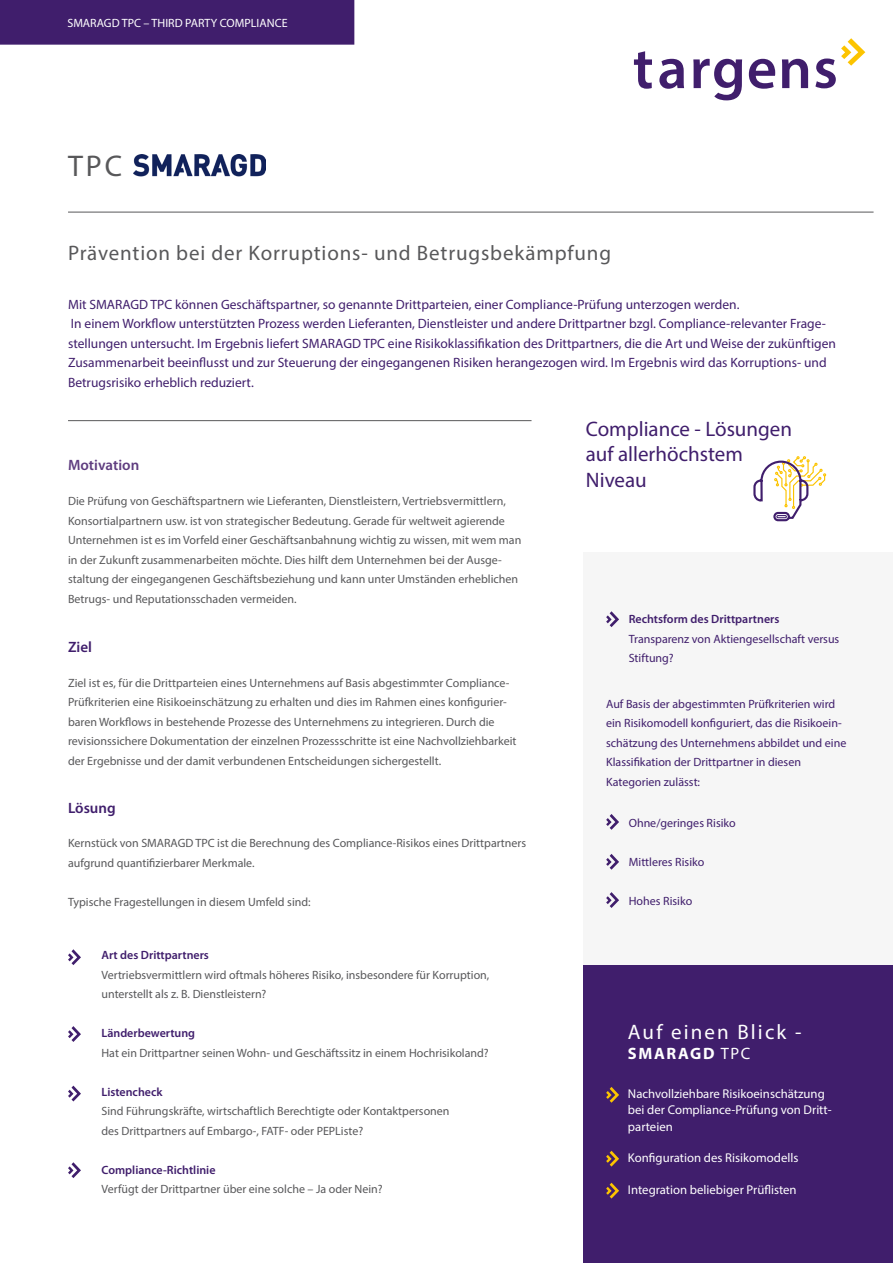
<style>
.page{position:relative;width:893px;height:1263px;background:#fff}
.page>*{position:absolute;margin:0;border:0;box-sizing:border-box;transform-origin:0 0}
.t1{font:30px "Myriad Pro";color:#58585a}
.t2{font:21px "Myriad Pro";letter-spacing:.04em;color:#58585a}
.t3{font:21px/25.2px "Myriad Pro";color:#401e6c}
.t4{font:21px "Myriad Pro";letter-spacing:.1em;color:#fff}
.t5{font:700 16.5px "Myriad Pro";letter-spacing:.1em;color:#fff}
.t6{font:600 15px "Myriad Pro";color:#5f3d80}
.t7{font:600 15px "Myriad Pro";color:#401e6c}
.t8{font:13.5px/19.5px "Myriad Pro";color:#401e6c}
.t9{font:12.75px/16.5px "Myriad Pro";color:#fff}
.t10{font:12px/19.5px "Myriad Pro";color:#58585a}
.t11{font:12px/19.5px "Myriad Pro";color:#401e6c}
.t12{font:600 12px "Myriad Pro";color:#401e6c}
.t13{font:12px "Myriad Pro";color:#fff}
.s1{font-weight:400}
</style>
<div class="page">
<svg style="left:634px;top:51px;width:18px;height:38px"></svg>
<svg style="left:659px;top:59px;width:25px;height:30px"></svg>
<svg style="left:749px;top:59px;width:26px;height:30px"></svg>
<svg style="left:782px;top:59px;width:26px;height:29px"></svg>
<svg style="left:693px;top:59px;width:49px;height:41px"></svg>
<svg style="left:815px;top:38px;width:50px;height:50px"></svg>
<div style="left:0;top:0;width:354px;height:45px;background:#401e6c"></div>
<img style="left:133px;top:154px;width:133px;height:23px">
<hr style="left:68px;top:212px;width:805px;height:1px;background:#58585a">
<hr style="left:68px;top:420px;width:463px;height:1px;background:#58585a">
<div style="left:584px;top:553px;width:309px;height:578px;background:#f6f6f6"></div>
<svg style="left:606px;top:854px;width:13px;height:16px"></svg>
<svg style="left:753px;top:456px;width:73px;height:66px"></svg>
<svg style="left:68px;top:949px;width:13px;height:16px"></svg>
<svg style="left:68px;top:1026px;width:13px;height:16px"></svg>
<svg style="left:68px;top:1085px;width:13px;height:16px"></svg>
<svg style="left:606px;top:892px;width:13px;height:16px"></svg>
<svg style="left:68px;top:1162px;width:13px;height:16px"></svg>
<svg style="left:606px;top:611px;width:13px;height:16px"></svg>
<svg style="left:606px;top:814px;width:13px;height:16px"></svg>
<div style="left:584px;top:966px;width:309px;height:297px;background:#401e6c"></div>
<svg style="left:606px;top:1087px;width:13px;height:16px"></svg>
<svg style="left:606px;top:1151px;width:13px;height:15px"></svg>
<svg style="left:606px;top:1183px;width:13px;height:15px"></svg>
<p class="t13" style="left:67px;top:15px;width:222px">SMARAGD TPC – THIRD PARTY COMPLIANCE</p>
<h1 class="t1" style="left:68px;top:147px;width:56px">TPC</h1>
<h2 class="t2" style="left:68px;top:240px;width:545px">Prävention bei der Korruptions- und Betrugsbekämpfung</h2>
<p class="t8" style="left:68px;top:294px;width:769px">Mit SMARAGD TPC können Geschäftspartner, so genannte Drittparteien, einer Compliance-Prüfung unterzogen werden.<br>In einem Workflow unterstützten Prozess werden Lieferanten, Dienstleister und andere Drittpartner bzgl. Compliance-relevanter Frage&shy;stellungen untersucht. Im Ergebnis liefert SMARAGD TPC eine Risikoklassifikation des Drittpartners, die die Art und Weise der zukünftigen Zusammenarbeit beeinflusst und zur Steuerung der eingegangenen Risiken herangezogen wird. Im Ergebnis wird das Korruptions- und Betrugsrisiko erheblich reduziert.</p>
<p class="t6" style="left:68px;top:456px;width:73px">Motivation</p>
<p class="t10" style="left:68px;top:491px;width:455px">Die Prüfung von Geschäftspartnern wie Lieferanten, Dienstleistern, Vertriebsvermittlern, Konsortialpartnern usw. ist von strategischer Bedeutung. Gerade für weltweit agierende Unternehmen ist es im Vorfeld einer Geschäftsanbahnung wichtig zu wissen, mit wem man in der Zukunft zusammenarbeiten möchte. Dies hilft dem Unternehmen bei der Ausge&shy;staltung der eingegangenen Geschäftsbeziehung und kann unter Umständen erheblichen Betrugs- und Reputationsschaden vermeiden.</p>
<p class="t7" style="left:68px;top:638px;width:25px">Ziel</p>
<p class="t10" style="left:68px;top:673px;width:450px">Ziel ist es, für die Drittparteien eines Unternehmens auf Basis abgestimmter Compliance-Prüfkriterien eine Risikoeinschätzung zu erhalten und dies im Rahmen eines konfigurier&shy;baren Workflows in bestehende Prozesse des Unternehmens zu integrieren. Durch die revisionssichere Dokumentation der einzelnen Prozessschritte ist eine Nachvollziehbarkeit der Ergebnisse und der damit verbundenen Entscheidungen sichergestellt.</p>
<p class="t7" style="left:68px;top:798px;width:49px">Lösung</p>
<p class="t10" style="left:68px;top:833px;width:460px">Kernstück von SMARAGD TPC ist die Berechnung des Compliance-Risikos eines Drittpartners aufgrund quantifizierbarer Merkmale.</p>
<p class="t10" style="left:68px;top:892px;width:244px">Typische Fragestellungen in diesem Umfeld sind:</p>
<p class="t12" style="left:102px;top:948px;width:109px">Art des Drittpartners</p>
<p class="t10" style="left:102px;top:965px;width:389px">Vertriebsvermittlern wird oftmals höheres Risiko, insbesondere für Korruption, unterstellt als z. B. Dienstleistern?</p>
<p class="t12" style="left:102px;top:1026px;width:95px">Länderbewertung</p>
<p class="t10" style="left:102px;top:1043px;width:389px">Hat ein Drittpartner seinen Wohn- und Geschäftssitz in einem Hochrisikoland?</p>
<p class="t12" style="left:102px;top:1084px;width:62px">Listencheck</p>
<p class="t10" style="left:102px;top:1101px;width:349px">Sind Führungskräfte, wirtschaftlich Berechtigte oder Kontaktpersonen des Drittpartners auf Embargo-, FATF- oder PEPListe?</p>
<p class="t12" style="left:102px;top:1162px;width:115px">Compliance-Richtlinie</p>
<p class="t10" style="left:102px;top:1179px;width:283px">Verfügt der Drittpartner über eine solche – Ja oder Nein?</p>
<h2 class="t3" style="left:586px;top:416px;width:208px">Compliance - Lösungen auf allerhöchstem<br>Niveau</h2>
<p class="t12" style="left:629px;top:612px;width:152px">Rechtsform des Drittpartners</p>
<p class="t11" style="left:629px;top:629px;width:212px">Transparenz von Aktiengesellschaft versus<br>Stiftung?</p>
<p class="t11" style="left:606px;top:694px;width:242px">Auf Basis der abgestimmten Prüfkriterien wird ein Risikomodell konfiguriert, das die Risikoein&shy;schätzung des Unternehmens abbildet und eine Klassifikation der Drittpartner in diesen Kategorien zulässt:</p>
<p class="t11" style="left:629px;top:813px;width:109px">Ohne/geringes Risiko</p>
<p class="t11" style="left:629px;top:852px;width:77px">Mittleres Risiko</p>
<p class="t11" style="left:629px;top:891px;width:65px">Hohes Risiko</p>
<h2 class="t4" style="left:628px;top:1019px;width:175px">Auf einen Blick -</h2>
<h3 class="t5" style="left:628px;top:1043px;width:124px">SMARAGD <span class="s1">TPC</span></h3>
<p class="t9" style="left:628px;top:1085px;width:205px">Nachvollziehbare Risikoeinschätzung bei der Compliance-Prüfung von Dritt&shy;parteien</p>
<p class="t9" style="left:628px;top:1150px;width:172px">Konfiguration des Risikomodells</p>
<p class="t9" style="left:628px;top:1181px;width:170px">Integration beliebiger Prüflisten</p>
</div>
